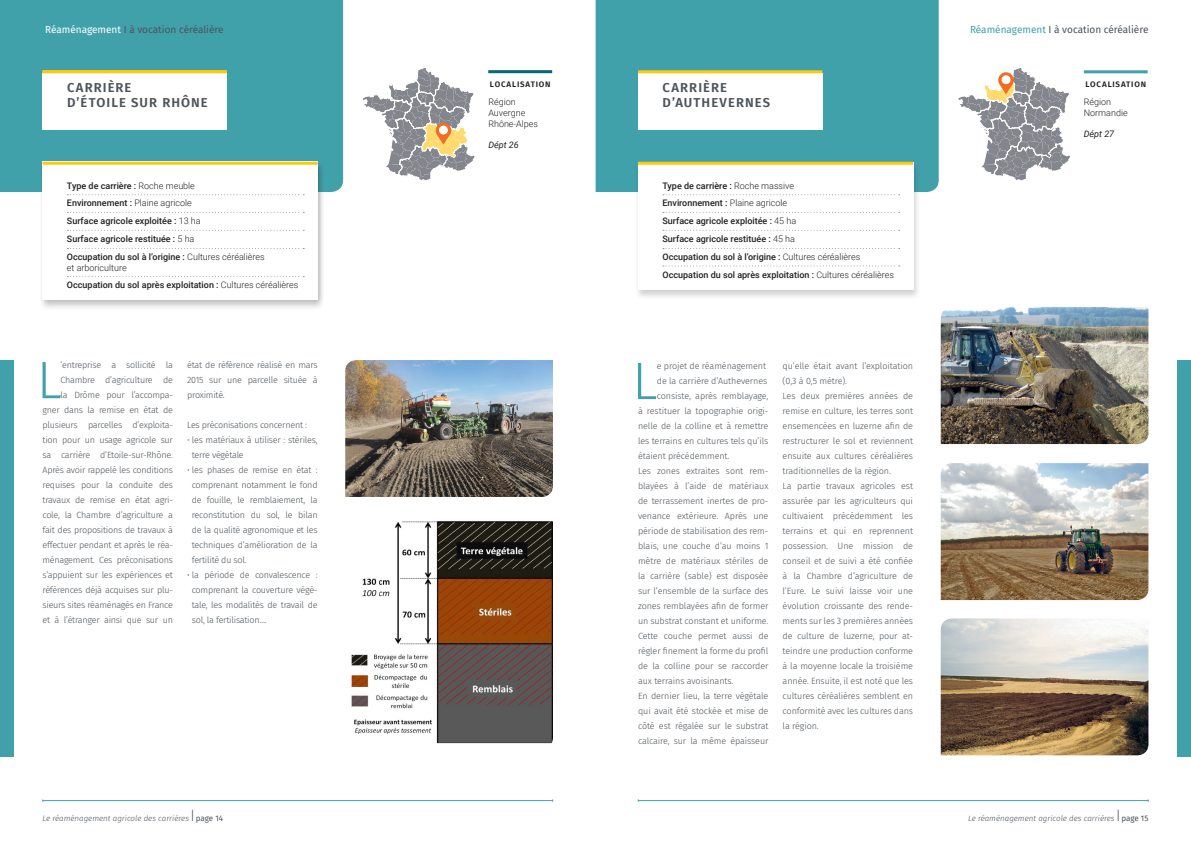
<style>
.page{position:relative;width:1191px;height:842px;background:#fff}
.page>*{position:absolute;margin:0;border:0;box-sizing:border-box;transform-origin:0 0}
.Text{font:300 52.8px "Fira Sans";color:#41a1ab}
.CC___Centre{font:600 13px/15px "Fira Sans";letter-spacing:.085em;color:#4d545a}
.t1{font:10px "Fira Sans";color:#4d545a}
.Text-2{font:300 9px/15px "Fira Sans";letter-spacing:-.025em;color:#4d545a;text-align:justify}
.t2{font:500 9px "Roboto";color:#231f20}
.t3{font:300 9px/10.8px "Roboto";color:#231f20}
.t4{font:italic 9px "Roboto";color:#231f20}
.t5{font:italic 300 8px "Fira Sans";color:#4d545a}
.CC___Centre-2{font:600 8px "Fira Sans";letter-spacing:.1em;color:#231f20}
.s1{color:#fff}
.s2{font-weight:300}
.s3{font-weight:500}
.s4{color:#41a1ab}
.s5{font-weight:400;font-style:normal;font-size:16px}
.s6{font-weight:400;font-style:normal}
</style>
<div class="page">
<hr style="left:638px;top:800px;width:510px;height:1px;background:#41a1ab">
<hr style="left:43px;top:800px;width:510px;height:1px;background:#41a1ab">
<div style="left:0;top:360px;width:14px;height:397px;background:#41a1ab"></div>
<div style="left:1176px;top:360px;width:15px;height:397px;background:#41a1ab"></div>
<div style="left:0;top:0;width:343px;height:192px;background:#41a1ab"></div>
<div style="left:595px;top:0;width:343px;height:192px;background:#41a1ab"></div>
<svg style="left:363px;top:68px;width:111px;height:113px"></svg>
<div style="left:634px;top:162px;width:287px;height:138px;background:#231f20;opacity:.2"></div>
<div style="left:638px;top:162px;width:275px;height:127px;background:#fff"></div>
<svg style="left:663px;top:194px;width:236px;height:1px"></svg>
<svg style="left:663px;top:212px;width:236px;height:1px"></svg>
<svg style="left:663px;top:230px;width:236px;height:1px"></svg>
<svg style="left:663px;top:248px;width:236px;height:1px"></svg>
<svg style="left:663px;top:265px;width:236px;height:1px"></svg>
<hr style="left:638px;top:162px;width:275px;height:3px;background:#feca0a">
<div style="left:638px;top:73px;width:184px;height:57px;background:#fff"></div>
<hr style="left:638px;top:70px;width:184px;height:3px;background:#feca0a">
<hr style="left:1083px;top:70px;width:64px;height:3px;background:#41a1ab">
<svg style="left:958px;top:68px;width:112px;height:113px"></svg>
<img style="left:940px;top:307px;width:208px;height:137px">
<img style="left:940px;top:463px;width:208px;height:137px">
<img style="left:940px;top:618px;width:208px;height:137px">
<hr style="left:488px;top:70px;width:64px;height:3px;background:#41a1ab">
<div style="left:39px;top:162px;width:286px;height:149px;background:#231f20;opacity:.2"></div>
<div style="left:43px;top:162px;width:274px;height:138px;background:#fff"></div>
<svg style="left:67px;top:194px;width:237px;height:1px"></svg>
<svg style="left:67px;top:212px;width:237px;height:1px"></svg>
<svg style="left:67px;top:230px;width:237px;height:1px"></svg>
<svg style="left:67px;top:248px;width:237px;height:1px"></svg>
<svg style="left:67px;top:276px;width:237px;height:1px"></svg>
<hr style="left:43px;top:162px;width:274px;height:3px;background:#feca0a">
<div style="left:43px;top:73px;width:184px;height:57px;background:#fff"></div>
<hr style="left:43px;top:70px;width:184px;height:3px;background:#feca0a">
<img style="left:351px;top:521px;width:202px;height:222px">
<img style="left:345px;top:360px;width:208px;height:137px">
<p class="t1" style="left:45px;top:22px;width:180px"><span class="s1">Réaménagement</span> I à vocation céréalière</p>
<p class="CC___Centre" style="left:67px;top:79px;width:142px">CARRIÈRE<br>D’ÉTOILE SUR RHÔNE</p>
<h2 class="CC___Centre" style="left:80px;top:94px;width:96px">AUTHEVERNES</h2>
<p class="t3" style="left:174px;top:179px;width:26px">assive</p>
<p class="t3" style="left:177px;top:211px;width:23px;line-height:17.8px">45<br>45 ha</p>
<p class="t2" style="left:67px;top:179px;width:129px">Type de carrière : <span class="s2">Roche meuble</span></p>
<p class="t2" style="left:67px;top:197px;width:126px">Environnement : <span class="s2">Plaine agricole</span></p>
<p class="t2" style="left:67px;top:215px;width:135px">Surface agricole exploitée : <span class="s2">13 ha</span></p>
<p class="t2" style="left:67px;top:233px;width:129px">Surface agricole restituée : <span class="s2">5 ha</span></p>
<p class="t3" style="left:67px;top:251px;width:199px"><span class="s3">Occupation du sol à l’origine :</span> Cultures céréalières et arboriculture</p>
<p class="t2" style="left:67px;top:279px;width:233px">Occupation du sol après exploitation : <span class="s2">Cultures céréalières</span></p>
<p class="Text-2" style="left:43px;top:357px;width:132px;text-align:right">’entreprise a sollicité la<br>Chambre d’agriculture de<br>la Drôme pour l’accompa&shy;gner dans la remise en état de plusieurs parcelles d’exploita&shy;tion pour un usage agricole sur sa carrière d’Etoile-sur-Rhône.<br>Après avoir rappelé les conditions requises pour la conduite des travaux de remise en état agri&shy;cole, la Chambre d’agriculture a fait des propositions de travaux à effectuer pendant et après le réa&shy;ménagement. Ces préconisations s’appuient sur les expériences et références déjà acquises sur plu&shy;sieurs sites réaménagés en France et à l’étranger ainsi que sur un</p>
<p class="Text-2" style="left:187px;top:357px;width:132px">état de référence réalisé en mars 2015 sur une parcelle située à proximité.</p>
<p class="Text" style="left:37px;top:342px;width:27px">L</p>
<p class="Text-2" style="left:187px;top:417px;width:121px">Les préconisations concernent :</p>
<p class="Text-2" style="left:192px;top:432px;width:127px;text-indent:-5px">• les matériaux à utiliser : stériles, terre végétale</p>
<p class="Text-2" style="left:192px;top:462px;width:127px;text-indent:-5px">• les phases de remise en état : comprenant notamment le fond de fouille, le remblaiement, la reconstitution du sol, le bilan de la qualité agronomique et les techniques d’amélioration de la fertilité du sol.</p>
<p class="Text-2" style="left:192px;top:567px;width:127px;text-indent:-5px">• la période de convalescence : comprenant la couverture végé&shy;tale, les modalités de travail de sol, la fertilisation….</p>
<p class="CC___Centre-2" style="left:490px;top:78px;width:62px">LOCALISATION</p>
<p class="t3" style="left:488px;top:96px;width:51px">Région<br>Auvergne<br>Rhône-Alpes</p>
<p class="t4" style="left:488px;top:139px;width:32px">Dépt 26</p>
<p class="t3" style="left:488px;top:107px;width:45px">Norma die</p>
<p class="t1" style="left:970px;top:22px;width:180px"><span class="s4">Réaménagement</span> I à vocation céréalière</p>
<p class="CC___Centre" style="left:662px;top:79px;width:109px">CARRIÈRE<br>D’AUTHEVERNES</p>
<p class="CC___Centre-2" style="left:1085px;top:78px;width:62px">LOCALISATION</p>
<p class="t3" style="left:1083px;top:96px;width:29px">Région</p>
<p class="t3" style="left:1083px;top:107px;width:45px">Normandie</p>
<p class="t4" style="left:1083px;top:128px;width:32px">Dépt 27</p>
<p class="t2" style="left:662px;top:179px;width:133px">Type de carrière : <span class="s2">Roche massive</span></p>
<p class="t2" style="left:662px;top:197px;width:126px">Environnement : <span class="s2">Plaine agricole</span></p>
<p class="t2" style="left:662px;top:215px;width:135px">Surface agricole exploitée : <span class="s2">45 ha</span></p>
<p class="t2" style="left:662px;top:233px;width:134px">Surface agricole restituée : <span class="s2">45 ha</span></p>
<p class="t2" style="left:662px;top:250px;width:199px">Occupation du sol à l’origine : <span class="s2">Cultures céréalières</span></p>
<p class="t2" style="left:662px;top:268px;width:233px">Occupation du sol après exploitation : <span class="s2">Cultures céréalières</span></p>
<p class="Text" style="left:632px;top:343px;width:27px">L</p>
<p class="Text-2" style="left:657px;top:358px;width:111px">e projet de réaménagement</p>
<p class="Text-2" style="left:657px;top:373px;width:112px">de la carrière d’Authevernes</p>
<p class="Text-2" style="left:638px;top:388px;width:132px;text-indent:19px">consiste, après remblayage, à restituer la topographie origi&shy;nelle de la colline et à remettre les terrains en cultures tels qu’ils étaient précédemment.</p>
<p class="Text-2" style="left:638px;top:463px;width:132px">Les zones extraites sont rem&shy;blayées à l’aide de matériaux de terrassement inertes de pro&shy;venance extérieure. Après une période de stabilisation des rem&shy;blais, une couche d’au moins 1 mètre de matériaux stériles de la carrière (sable) est disposée sur l’ensemble de la surface des zones remblayées afin de former un substrat constant et uniforme.</p>
<p class="Text-2" style="left:638px;top:628px;width:132px">Cette couche permet aussi de régler finement la forme du profil</p>
<p class="Text-2" style="left:638px;top:658px;width:132px">de la colline pour se raccorder aux terrains avoisinants.</p>
<p class="Text-2" style="left:638px;top:688px;width:132px">En dernier lieu, la terre végétale qui avait été stockée et mise de côté est régalée sur le substrat calcaire, sur la même épaisseur</p>
<p class="Text-2" style="left:782px;top:358px;width:132px">qu’elle était avant l’exploitation (0,3 à 0,5 mètre).</p>
<p class="Text-2" style="left:782px;top:388px;width:132px">Les deux premières années de remise en culture, les terres sont ensemencées en luzerne afin de restructurer le sol et reviennent ensuite aux cultures céréalières traditionnelles de la région.</p>
<p class="Text-2" style="left:782px;top:478px;width:132px">La partie travaux agricoles est assurée par les agriculteurs qui cultivaient précédemment les terrains et qui en reprennent possession. Une mission de conseil et de suivi a été confiée à la Chambre d’agriculture de l’Eure. Le suivi laisse voir une évolution croissante des rende&shy;ments sur les 3 premières années de culture de luzerne, pour at&shy;teindre une production conforme à la moyenne locale la troisième année. Ensuite, il est noté que les cultures céréalières semblent en conformité avec les cultures dans la région.</p>
<p class="t5" style="left:43px;top:812px;width:182px">Le réaménagement agricole des carrières <span class="s5">I</span> <span class="s6">page 14</span></p>
<p class="t5" style="left:968px;top:813px;width:182px">Le réaménagement agricole des carrières <span class="s5">I</span> <span class="s6">page 15</span></p>
</div>
